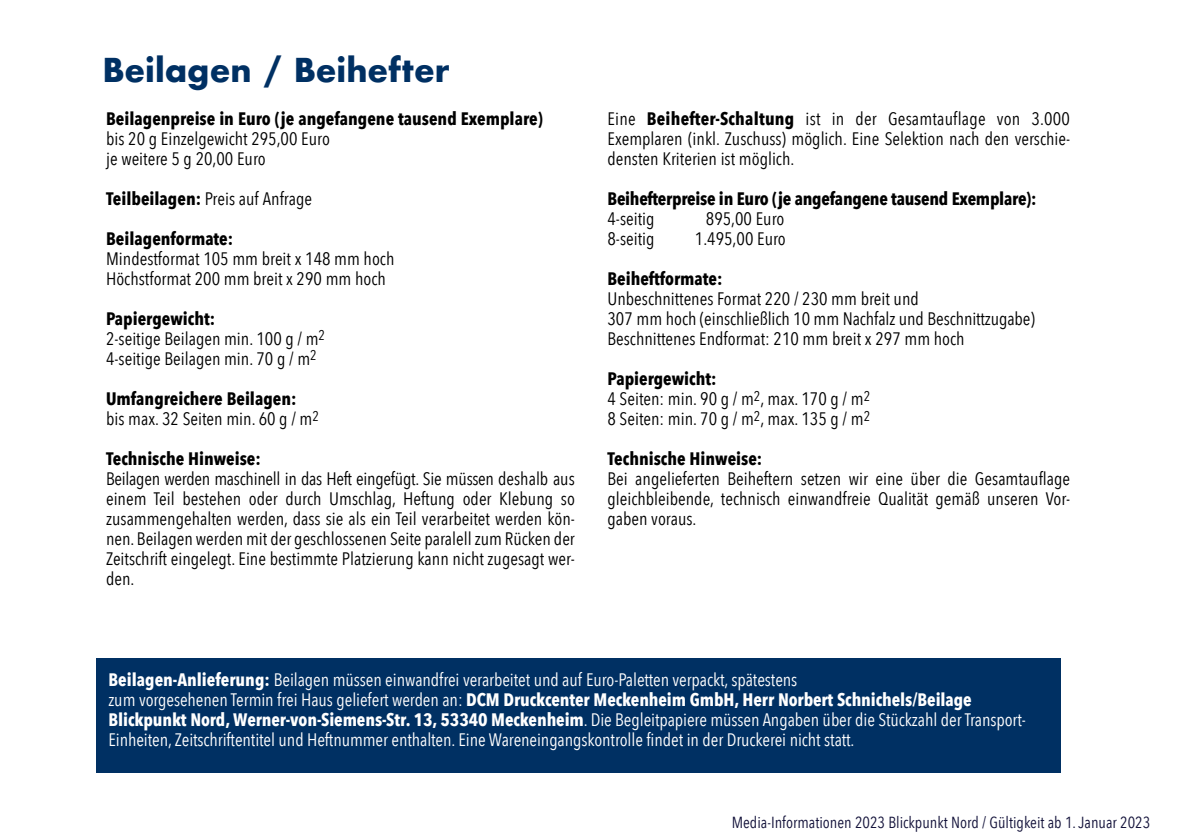
<style>
.page{position:relative;width:1191px;height:840px;background:#fff}
.page>*{position:absolute;margin:0;border:0;box-sizing:border-box;transform-origin:0 0}
.t1{font:700 32px "Futura";color:#003063}
.t2{font:18px/20px "Avenir Next Condensed";color:#000}
.t3{font:18px/20px "Avenir Next Condensed";letter-spacing:-.005em;color:#fff}
.t4{font:700 18px "Avenir Next Condensed";color:#000}
.t5{font:16px "Avenir Next Condensed";color:#13123a}
.s1{font-weight:700}
</style>
<div class="page">
<div style="left:96px;top:658px;width:964px;height:114px;background:#003063"></div>
<h1 class="t1" style="left:102px;top:47px;width:349px">Beilagen / Beihefter</h1>
<p class="t4" style="left:106px;top:107px;width:438px">Beilagenpreise in Euro (je angefangene tausend Exemplare)</p>
<p class="t2" style="left:106px;top:128px;width:225px">bis 20 g Einzelgewicht 295,00 Euro je weitere 5 g 20,00 Euro</p>
<p class="t2" style="left:106px;top:188px;width:207px"><span class="s1">Teilbeilagen:</span> Preis auf Anfrage</p>
<p class="t4" style="left:106px;top:227px;width:129px">Beilagenformate:</p>
<p class="t2" style="left:106px;top:248px;width:290px">Mindestformat 105 mm breit x 148 mm hoch<br>Höchstformat 200 mm breit x 290 mm hoch</p>
<p class="t2" style="left:106px;top:308px;width:221px"><span class="s1">Papiergewicht:<br></span>2-seitige Beilagen min. 100 g / m<sup>2<br></sup>4-seitige Beilagen min. 70 g / m<sup>2</sup></p>
<p class="t2" style="left:106px;top:388px;width:214px"><span class="s1">Umfangreichere Beilagen: </span>bis max. 32 Seiten min. 60 g / m<sup>2</sup></p>
<p class="t4" style="left:106px;top:447px;width:156px">Technische Hinweise:</p>
<p class="t2" style="left:106px;top:468px;width:470px;text-align:justify">Beilagen werden maschinell in das Heft eingefügt. Sie müssen deshalb aus einem Teil bestehen oder durch Umschlag, Heftung oder Klebung so zusammengehalten werden, dass sie als ein Teil verarbeitet werden kön&shy;nen. Beilagen werden mit der geschlossenen Seite paralell zum Rücken der Zeitschrift eingelegt. Eine bestimmte Platzierung kann nicht zugesagt wer&shy;den.</p>
<p class="t2" style="left:607px;top:108px;width:464px;text-align:justify">Eine <span class="s1">Beihefter-Schaltung</span> ist in der Gesamtauflage von 3.000<br>Exemplaren (inkl. Zuschuss) möglich. Eine Selektion nach den verschie&shy;densten Kriterien ist möglich.</p>
<p class="t4" style="left:607px;top:187px;width:430px">Beihefterpreise in Euro (je angefangene tausend Exemplare):</p>
<p class="t2" style="left:607px;top:207px;width:49px">4-seitig</p>
<p class="t2" style="left:706px;top:207px;width:80px">895,00 Euro</p>
<p class="t2" style="left:607px;top:227px;width:49px">8-seitig</p>
<p class="t2" style="left:695px;top:227px;width:92px">1.495,00 Euro</p>
<p class="t4" style="left:607px;top:267px;width:116px">Beiheftformate:</p>
<p class="t2" style="left:607px;top:287px;width:429px">Unbeschnittenes Format 220 / 230 mm breit und<br>307 mm hoch (einschließlich 10 mm Nachfalz und Beschnittzugabe)<br>Beschnittenes Endformat: 210 mm breit x 297 mm hoch</p>
<p class="t2" style="left:607px;top:367px;width:264px"><span class="s1">Papiergewicht:<br></span>4 Seiten: min. 90 g / m<sup>2</sup>, max. 170 g / m<sup>2<br></sup>8 Seiten: min. 70 g / m<sup>2</sup>, max. 135 g / m<sup>2</sup></p>
<p class="t4" style="left:607px;top:447px;width:156px">Technische Hinweise:</p>
<p class="t2" style="left:607px;top:468px;width:464px;text-align:justify">Bei angelieferten Beiheftern setzen wir eine über die Gesamtauflage gleichbleibende, technisch einwandfreie Qualität gemäß unseren Vor&shy;gaben voraus.</p>
<p class="t3" style="left:108px;top:668px;width:919px"><span class="s1">Beilagen-Anlieferung:</span> Beilagen müssen einwandfrei verarbeitet und auf Euro-Paletten verpackt, spätestens<br>zum vorgesehenen Termin frei Haus geliefert werden an: <span class="s1">DCM Druckcenter Meckenheim GmbH, Herr Norbert Schnichels/Beilage Blickpunkt Nord, Werner-von-Siemens-Str. 13, 53340 Meckenheim</span>. Die Begleitpapiere müssen Angaben über die Stückzahl der Transport-Einheiten, Zeitschriftentitel und Heftnummer enthalten. Eine Wareneingangskontrolle findet in der Druckerei nicht statt.</p>
<p class="t5" style="left:732px;top:808px;width:420px">Media-Informationen 2023 Blickpunkt Nord / Gültigkeit ab 1. Januar 2023</p>
</div>
